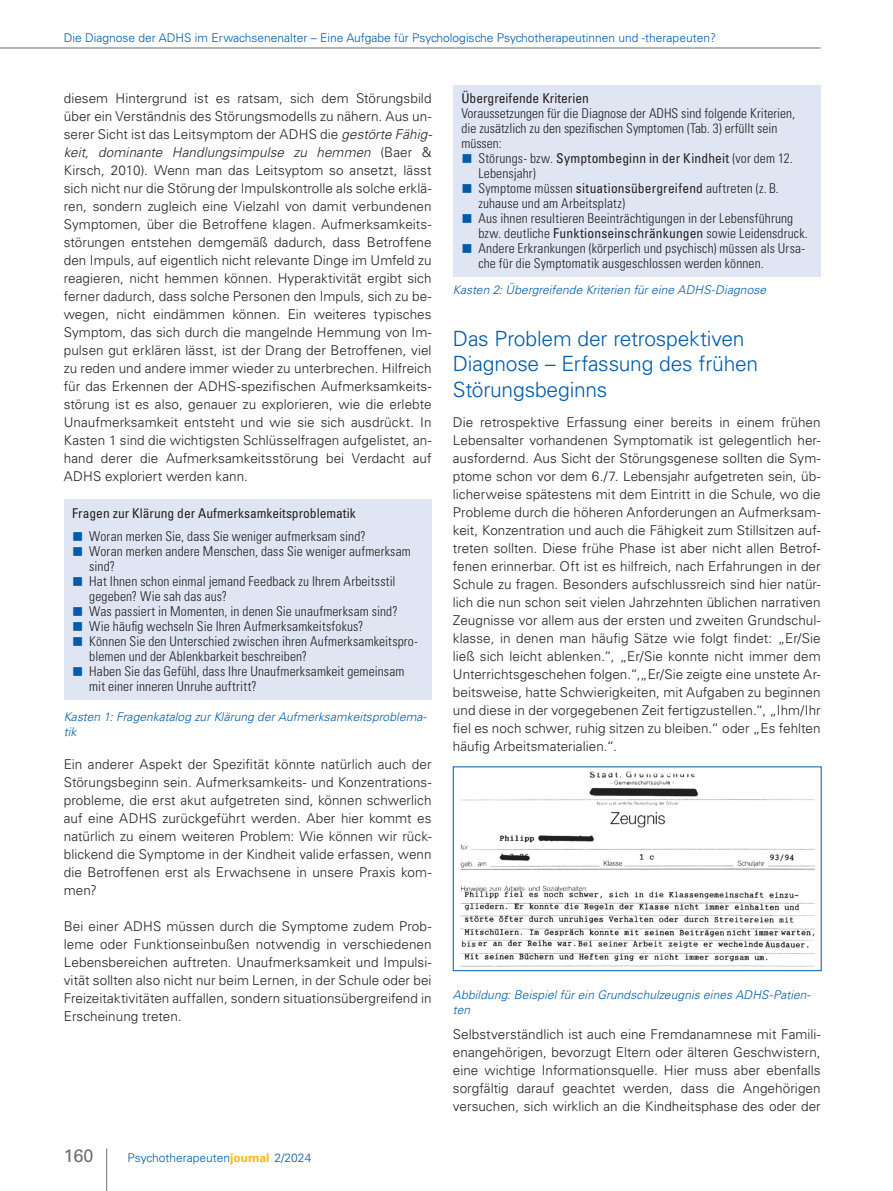
<style>
.page{position:relative;width:893px;height:1191px;background:#fff}
.page>*{position:absolute;margin:0;border:0;box-sizing:border-box;transform-origin:0 0}
.t1{font:300 21px/25.5px "Univers LT Std";letter-spacing:-.01em;color:#015aaa}
.t2{font:18px "Univers LT Std";color:#6c6d70}
.t3{font:300 13.5px/18px "Univers LT Std";letter-spacing:.005em;color:#231f20;text-align:justify}
.t4{font:300 condensed 13.5px/15px "Univers LT Std";letter-spacing:.01em;color:#231f20}
.t5{font:condensed 13.5px "Univers LT Std";color:#231f20}
.t6{font:italic 300 12px/15px "Univers LT Std";letter-spacing:.01em;color:#015aaa}
.t7{font:300 12px "Univers LT Std";color:#015aaa}
.s1{font-style:italic}
.s2{font-weight:700;color:#fcb814}
.s3{font-weight:400}
</style>
<div class="page">
<div style="left:64px;top:499px;width:368px;height:200px;background:#e0e5f3"></div>
<img style="left:460px;top:771px;width:355px;height:196px">
<div style="left:453px;top:766px;width:369px;height:205px;border:1px solid #015aaa"></div>
<div style="left:453px;top:85px;width:368px;height:192px;background:#e0e5f3"></div>
<hr style="left:106px;top:1148px;width:1px;height:43px;background:#6c6d70">
<hr style="left:0;top:48px;width:821px;height:1px;background:#6c6d70">
<p class="t7" style="left:64px;top:31px;width:654px">Die Diagnose der ADHS im Erwachsenenalter – Eine Aufgabe für Psychologische Psychotherapeutinnen und -therapeuten?</p>
<p class="t3" style="left:64px;top:89px;width:370px">diesem Hintergrund ist es ratsam, sich dem Störungsbild über ein Verständnis des Störungsmodells zu nähern. Aus un&shy;serer Sicht ist das Leitsymptom der ADHS die <span class="s1">gestörte Fähig&shy;keit, dominante Handlungsimpulse zu hemmen</span> (Baer &amp; Kirsch, 2010). Wenn man das Leitsyptom so ansetzt, lässt sich nicht nur die Störung der Impulskontrolle als solche erklä&shy;ren, sondern zugleich eine Vielzahl von damit verbundenen Symptomen, über die Betroffene klagen. Aufmerksamkeits&shy;störungen entstehen demgemäß dadurch, dass Betroffene den Impuls, auf eigentlich nicht relevante Dinge im Umfeld zu reagieren, nicht hemmen können. Hyperaktivität ergibt sich ferner dadurch, dass solche Personen den Impuls, sich zu be&shy;wegen, nicht eindämmen können. Ein weiteres typisches Symptom, das sich durch die mangelnde Hemmung von Im&shy;pulsen gut erklären lässt, ist der Drang der Betroffenen, viel zu reden und andere immer wieder zu unterbrechen. Hilfreich für das Erkennen der ADHS-spezifischen Aufmerksamkeits&shy;störung ist es also, genauer zu explorieren, wie die erlebte Unaufmerksamkeit entsteht und wie sie sich ausdrückt. In Kasten 1 sind die wichtigsten Schlüsselfragen aufgelistet, an&shy;hand derer die Aufmerksamkeitsstörung bei Verdacht auf ADHS exploriert werden kann.</p>
<p class="t5" style="left:72px;top:504px;width:285px">Fragen zur Klärung der Aufmerksamkeitsproblematik</p>
<p class="t4" style="left:89px;top:529px;width:330px">Woran merken Sie, dass Sie weniger aufmerksam sind?<br>Woran merken andere Menschen, dass Sie weniger aufmerksam sind?<br>Hat Ihnen schon einmal jemand Feedback zu Ihrem Arbeitsstil gegeben? Wie sah das aus?<br>Was passiert in Momenten, in denen Sie unaufmerksam sind?<br>Wie häufig wechseln Sie Ihren Aufmerksamkeitsfokus?<br>Können Sie den Unterschied zwischen ihren Aufmerksamkeitspro&shy;blemen und der Ablenkbarkeit beschreiben?<br>Haben Sie das Gefühl, dass Ihre Unaufmerksamkeit gemeinsam mit einer inneren Unruhe auftritt?</p>
<p class="t6" style="left:64px;top:709px;width:365px">Kasten 1: Fragenkatalog zur Klärung der Aufmerksamkeitsproblema&shy;tik</p>
<p class="t3" style="left:64px;top:755px;width:369px">Ein anderer Aspekt der Spezifität könnte natürlich auch der Störungsbeginn sein. Aufmerksamkeits- und Konzentrations&shy;probleme, die erst akut aufgetreten sind, können schwerlich auf eine ADHS zurückgeführt werden. Aber hier kommt es natürlich zu einem weiteren Problem: Wie können wir rück&shy;blickend die Symptome in der Kindheit valide erfassen, wenn die Betroffenen erst als Erwachsene in unsere Praxis kom&shy;men?</p>
<p class="t3" style="left:64px;top:917px;width:369px">Bei einer ADHS müssen durch die Symptome zudem Prob&shy;leme oder Funktionseinbußen notwendig in verschiedenen Lebensbereichen auftreten. Unaufmerksamkeit und Impulsi&shy;vität sollten also nicht nur beim Lernen, in der Schule oder bei Freizeitaktivitäten auffallen, sondern situationsübergreifend in Erscheinung treten.</p>
<h2 class="t2" style="left:64px;top:1144px;width:31px">160</h2>
<p class="t7" style="left:128px;top:1150px;width:185px">Psychotherapeuten<span class="s2">journal</span> 2/2024</p>
<p class="t5" style="left:461px;top:90px;width:129px">Übergreifende Kriterien</p>
<p class="t4" style="left:461px;top:106px;width:335px">Voraussetzungen für die Diagnose der ADHS sind folgende Kriterien, die zusätzlich zu den spezifischen Symptomen (Tab. 3) erfüllt sein müssen:</p>
<p class="t4" style="left:478px;top:151px;width:331px">Störungs- bzw. <span class="s3">Symptombeginn in der Kindheit</span> (vor dem 12.<br>Lebensjahr)<br>Symptome müssen <span class="s3">situationsübergreifend</span> auftreten (z. B. zuhause und am Arbeitsplatz)<br>Aus ihnen resultieren Beeinträchtigungen in der Lebensführung bzw. deutliche <span class="s3">Funktionseinschränkungen</span> sowie Leidensdruck.<br>Andere Erkrankungen (körperlich und psychisch) müssen als Ursa&shy;che für die Symptomatik ausgeschlossen werden können.</p>
<p class="t6" style="left:453px;top:283px;width:315px">Kasten 2: Übergreifende Kriterien für eine ADHS-Diagnose</p>
<h1 class="t1" style="left:453px;top:326px;width:307px">Das Problem der retrospektiven<br>Diagnose – Erfassung des frühen<br>Störungsbeginns</h1>
<p class="t3" style="left:453px;top:413px;width:369px">Die retrospektive Erfassung einer bereits in einem frühen Lebensalter vorhandenen Symptomatik ist gelegentlich her&shy;ausfordernd. Aus Sicht der Störungsgenese sollten die Sym&shy;ptome schon vor dem 6./7. Lebensjahr aufgetreten sein, üb&shy;licherweise spätestens mit dem Eintritt in die Schule, wo die Probleme durch die höheren Anforderungen an Aufmerksam&shy;keit, Konzentration und auch die Fähigkeit zum Stillsitzen auf&shy;treten sollten. Diese frühe Phase ist aber nicht allen Betrof&shy;fenen erinnerbar. Oft ist es hilfreich, nach Erfahrungen in der Schule zu fragen. Besonders aufschlussreich sind hier natür&shy;lich die nun schon seit vielen Jahrzehnten üblichen narrativen Zeugnisse vor allem aus der ersten und zweiten Grundschul&shy;klasse, in denen man häufig Sätze wie folgt findet: „Er/Sie ließ sich leicht ablenken.“, „Er/Sie konnte nicht immer dem Unterrichtsgeschehen folgen.“,„Er/Sie zeigte eine unstete Ar&shy;beitsweise, hatte Schwierigkeiten, mit Aufgaben zu beginnen und diese in der vorgegebenen Zeit fertigzustellen.“, „Ihm/Ihr fiel es noch schwer, ruhig sitzen zu bleiben.“ oder „Es fehlten häufig Arbeitsmaterialien.“.</p>
<p class="t6" style="left:453px;top:987px;width:360px">Abbildung: Beispiel für ein Grundschulzeugnis eines ADHS-Patien&shy;ten</p>
<p class="t3" style="left:453px;top:1025px;width:369px">Selbstverständlich ist auch eine Fremdanamnese mit Famili&shy;enangehörigen, bevorzugt Eltern oder älteren Geschwistern, eine wichtige Informationsquelle. Hier muss aber ebenfalls sorgfältig darauf geachtet werden, dass die Angehörigen versuchen, sich wirklich an die Kindheitsphase des oder der</p>
</div>
